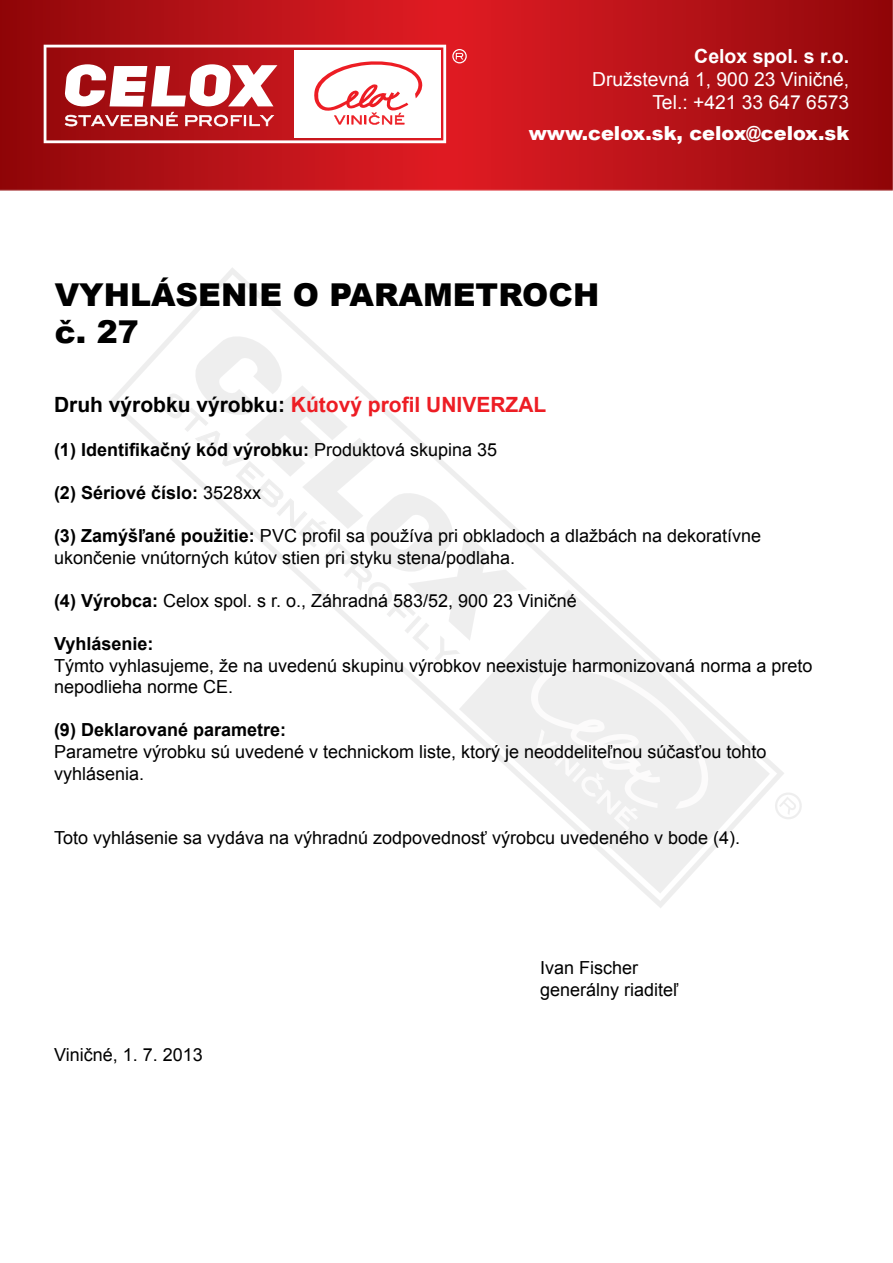
<style>
.page{position:relative;width:893px;height:1263px;background:#fff}
.page>*{position:absolute;margin:0;border:0;box-sizing:border-box;transform-origin:0 0}
.t1{font:900 31.5px/37.8px "Arial";color:#000}
.t2{font:700 21px "Arial";color:#ed1d24}
.t3{font:700 19.5px "Arial";color:#fff}
.t4{font:19.35px/23.1px "Arial";color:#fff;text-align:right}
.t5{font:900 19.35px "Arial";color:#fff}
.t6{font:18px/21.6px "Arial";color:#000}
.t7{font:700 18px "Arial";color:#000}
.s1{color:#000}
.s2{font-weight:400}
.s3{font-weight:700}
</style>
<div class="page">
<svg style="left:109px;top:268px;width:675px;height:640px"></svg>
<svg style="left:459px;top:589px;width:311px;height:304px"></svg>
<svg style="left:773px;top:791px;width:29px;height:30px"></svg>
<svg style="left:161px;top:335px;width:558px;height:495px"></svg>
<img style="left:0;top:0;width:893px;height:190px">
<svg style="left:452px;top:49px;width:15px;height:14px"></svg>
<svg style="left:44px;top:45px;width:402px;height:98px"></svg>
<p class="t3" style="left:694px;top:43px;width:156px">Celox spol. s r.o.</p>
<p class="t4" style="left:592px;top:68px;width:259px">Družstevná 1, 900 23 Viničné,<br>Tel.: +421 33 647 6573</p>
<p class="t5" style="left:529px;top:119px;width:322px">www.celox.sk, celox@celox.sk</p>
<h1 class="t1" style="left:55px;top:274px;width:546px">VYHLÁSENIE O PARAMETROCH č. 27</h1>
<p class="t2" style="left:54px;top:391px;width:494px"><span class="s1">Druh výrobku výrobku:</span> Kútový profil UNIVERZAL</p>
<p class="t7" style="left:54px;top:437px;width:445px">(1) Identifikačný kód výrobku: <span class="s2">Produktová skupina 35</span></p>
<p class="t7" style="left:54px;top:480px;width:209px">(2) Sériové číslo: <span class="s2">3528xx</span></p>
<p class="t6" style="left:54px;top:525px;width:709px"><span class="s3">(3) Zamýšľané použitie:</span> PVC profil sa používa pri obkladoch a dlažbách na dekoratívne ukončenie vnútorných kútov stien pri styku stena/podlaha.</p>
<p class="t6" style="left:54px;top:590px;width:524px"><span class="s3">(4) Výrobca:</span> Celox spol. s r. o., Záhradná 583/52, 900 23 Viničné</p>
<p class="t7" style="left:54px;top:632px;width:101px">Vyhlásenie:</p>
<p class="t6" style="left:54px;top:655px;width:760px">Týmto vyhlasujeme, že na uvedenú skupinu výrobkov neexistuje harmonizovaná norma a preto nepodlieha norme CE.</p>
<p class="t7" style="left:54px;top:718px;width:234px">(9) Deklarované parametre:</p>
<p class="t6" style="left:54px;top:741px;width:714px">Parametre výrobku sú uvedené v technickom liste, ktorý je neoddeliteľnou súčasťou tohto vyhlásenia.</p>
<p class="t6" style="left:54px;top:827px;width:688px">Toto vyhlásenie sa vydáva na výhradnú zodpovednosť výrobcu uvedeného v bode (4).</p>
<p class="t6" style="left:54px;top:1043px;width:150px">Viničné, 1. 7. 2013</p>
<p class="t6" style="left:540px;top:957px;width:140px">Ivan Fischer generálny riaditeľ</p>
</div>
